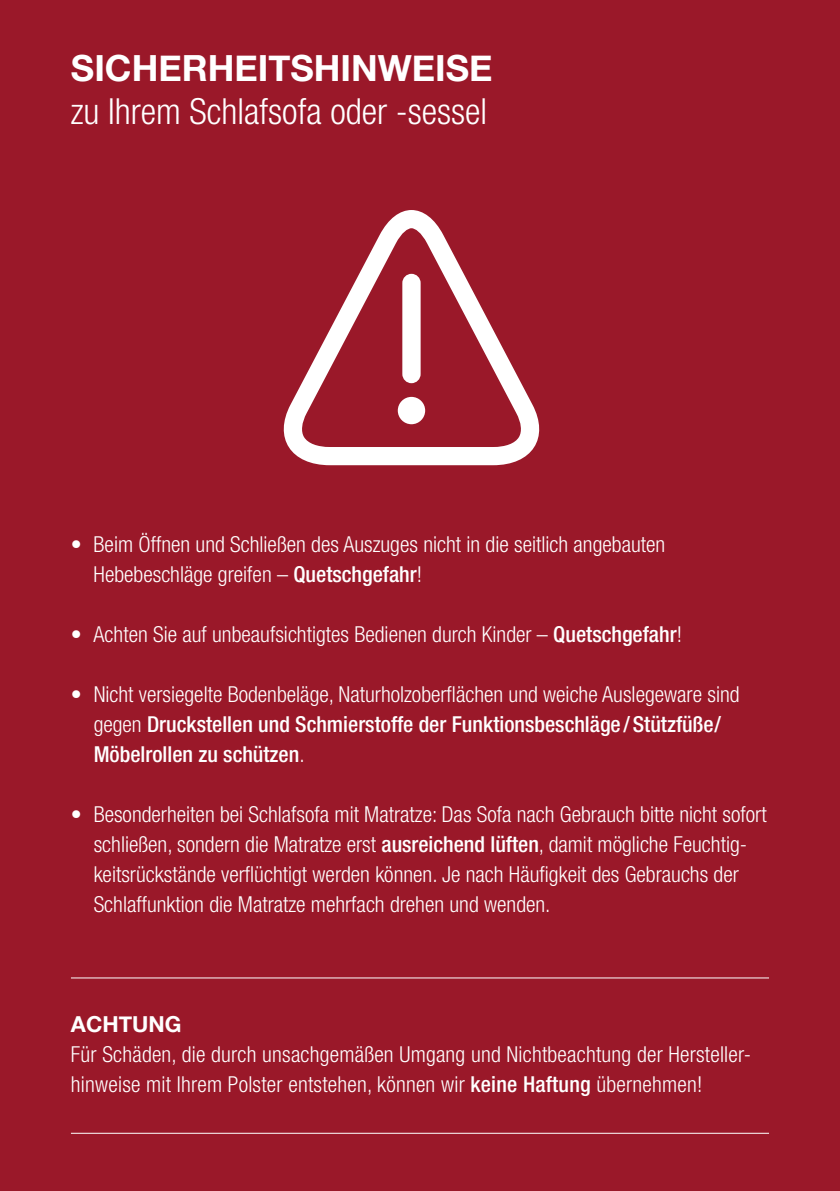
<style>
.page{position:relative;width:840px;height:1191px;background:#fff}
.page>*{position:absolute;margin:0;border:0;box-sizing:border-box;transform-origin:0 0}
.t1{font:300 condensed 36px "Helvetica Neue LT Std";color:#fff}
.t2{font:700 36px "Helvetica Neue";color:#fff}
.t3{font:300 condensed 22px/30px "Helvetica Neue LT Std";color:#fff}
.t4{font:500 condensed 22px/30px "Helvetica Neue LT Std";color:#fff}
.t5{font:700 22px "Helvetica Neue";color:#fff}
.s1{font-weight:500}
.s2{font-weight:300}
</style>
<div class="page">
<div style="left:0;top:0;width:839px;height:1191px;background:#9a1829"></div>
<hr style="left:71px;top:1132px;width:697px;height:1px;background:#fff">
<hr style="left:71px;top:977px;width:697px;height:1px;background:#fff">
<svg style="left:283px;top:210px;width:257px;height:255px"></svg>
<div style="left:397px;top:397px;width:28px;height:27px;background:#fff;border-radius:50%"></div>
<div style="left:402px;top:274px;width:18px;height:109px;background:#fff;border-radius:9px"></div>
<h1 class="t2" style="left:71px;top:40px;width:423px">SICHERHEITSHINWEISE</h1>
<h1 class="t1" style="left:71px;top:91px;width:417px">zu Ihrem Schlafsofa oder -sessel</h1>
<p class="t3" style="left:94px;top:529px;width:573px;text-indent:-23px">• Beim Öffnen und Schließen des Auszuges nicht in die seitlich angebauten<br>Hebebeschläge greifen – <span class="s1">Quetschgefahr</span>!</p>
<p class="t3" style="left:71px;top:619px;width:612px">• Achten Sie auf unbeaufsichtigtes Bedienen durch Kinder – <span class="s1">Quetschgefahr</span>!</p>
<p class="t4" style="left:94px;top:679px;width:647px;text-indent:-23px"><span class="s2">• Nicht versiegelte Bodenbeläge, Naturholzoberflächen und weiche Auslegeware sind gegen</span> Druckstellen und Schmierstoffe der Funktionsbeschläge /Stützfüße/<br>Möbelrollen zu schützen<span class="s2">.</span></p>
<p class="t3" style="left:94px;top:799px;width:674px;text-indent:-23px">• Besonderheiten bei Schlafsofa mit Matratze: Das Sofa nach Gebrauch bitte nicht sofort schließen, sondern die Matratze erst <span class="s1">ausreichend lüften</span>, damit mögliche Feuchtig&shy;keitsrückstände verflüchtigt werden können. Je nach Häufigkeit des Gebrauchs der Schlaffunktion die Matratze mehrfach drehen und wenden.</p>
<p class="t5" style="left:71px;top:1007px;width:112px">ACHTUNG</p>
<p class="t3" style="left:71px;top:1039px;width:681px">Für Schäden, die durch unsachgemäßen Umgang und Nichtbeachtung der Hersteller&shy;hinweise mit Ihrem Polster entstehen, können wir <span class="s1">keine Haftung</span> übernehmen!</p>
</div>
